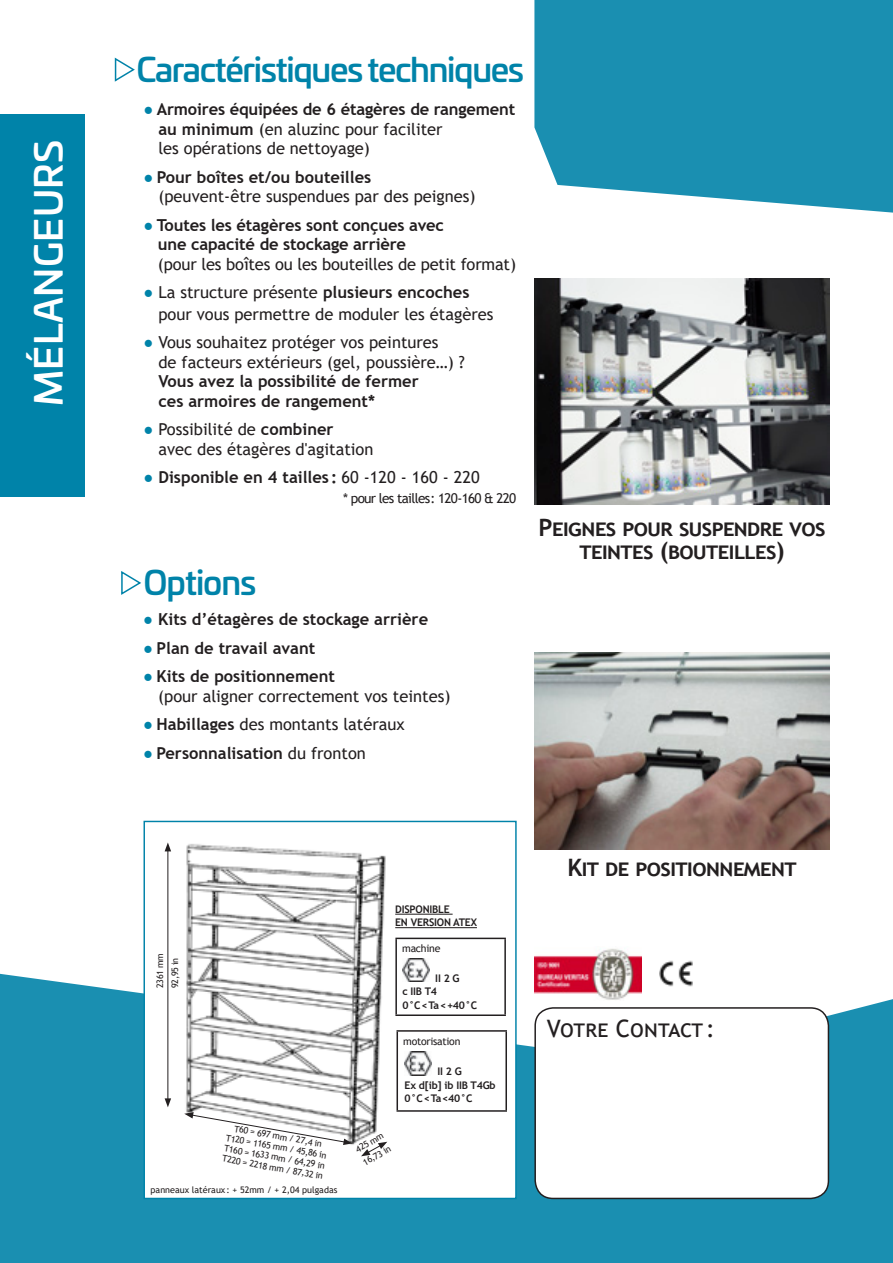
<style>
.page{position:relative;width:893px;height:1263px;background:#fff}
.page>*{position:absolute;margin:0;border:0;box-sizing:border-box;transform-origin:0 0}
.t1{font:500 37.5px "Univia Pro";letter-spacing:.01em;color:#fff}
.t2{font:500 33px "Univia Pro";letter-spacing:-.04em;color:#0083a9}
.t3{font:700 24px/22.5px "Trebuchet MS";letter-spacing:-.02em;color:#231f20;text-align:center}
.t4{font:24px "Trebuchet MS";letter-spacing:.03em;color:#231f20}
.t5{font:16.5px/19.5px "Trebuchet MS";color:#231f20}
.t6{font:700 16.5px/19.5px "Trebuchet MS";color:#231f20}
.t7{font:13.5px "Trebuchet MS";letter-spacing:-.05em;color:#231f20}
.t8{font:700 10.5px/13.5px "Trebuchet MS";letter-spacing:-.02em;color:#231f20}
.t9{font:10.5px "Trebuchet MS";letter-spacing:-.02em;color:#231f20}
.t10{font:9px/10.5px "Trebuchet MS";color:#231f20}
.s1{color:#0083a9}
.s2{font-weight:700}
.s3{font-weight:400;color:#0083a9}
.s4{font-weight:400}
.s5{font-style:italic}
</style>
<div class="page">
<svg style="left:0;top:974px;width:893px;height:289px;background:#3099b8"></svg>
<img style="left:534px;top:948px;width:107px;height:53px">
<img style="left:660px;top:960px;width:32px;height:28px">
<div style="left:535px;top:1008px;width:293px;height:190px;background:#fff;border-radius:18px"></div>
<div style="left:534px;top:1007px;width:295px;height:192px;border:2px solid #231f20;border-radius:18px"></div>
<div style="left:0;top:114px;width:84px;height:382px;background:#0083a9"></div>
<img style="left:534px;top:279px;width:295px;height:226px">
<img style="left:534px;top:653px;width:295px;height:196px">
<svg style="left:534px;top:0;width:359px;height:213px;background:#2c98b7"></svg>
<svg style="left:114px;top:57px;width:21px;height:25px"></svg>
<svg style="left:121px;top:571px;width:20px;height:24px"></svg>
<div style="left:144px;top:821px;width:373px;height:378px;background:#fff;border:1px solid #0083a9"></div>
<img style="left:186px;top:844px;width:202px;height:301px">
<hr style="left:168px;top:849px;width:1px;height:252px;background:#231f20">
<svg style="left:165px;top:842px;width:6px;height:9px"></svg>
<svg style="left:165px;top:1098px;width:6px;height:9px"></svg>
<svg style="left:184px;top:1112px;width:168px;height:33px"></svg>
<svg style="left:361px;top:1142px;width:26px;height:14px"></svg>
<img style="left:405px;top:1051px;width:27px;height:24px">
<hr style="left:396px;top:1030px;width:111px;height:2px;background:#231f20">
<hr style="left:396px;top:1032px;width:2px;height:78px;background:#231f20">
<hr style="left:505px;top:1032px;width:2px;height:78px;background:#231f20">
<hr style="left:396px;top:1110px;width:111px;height:2px;background:#231f20">
<img style="left:402px;top:958px;width:28px;height:24px">
<hr style="left:395px;top:938px;width:111px;height:1px;background:#231f20">
<hr style="left:395px;top:939px;width:2px;height:75px;background:#231f20">
<hr style="left:504px;top:939px;width:2px;height:75px;background:#231f20">
<hr style="left:395px;top:1014px;width:111px;height:2px;background:#231f20">
<hr style="left:395px;top:914px;width:58px;height:1px;background:#231f20">
<hr style="left:395px;top:927px;width:82px;height:1px;background:#231f20">
<p class="t1" style="left:20px;top:406px;width:268px;rotate:-90deg">MÉLANGEURS</p>
<p class="t2" style="left:136px;top:44px;width:389px">Caractéristiques techniques</p>
<p class="t5" style="left:158px;top:100px;width:358px;text-indent:-15px"><span class="s1">●</span> <span class="s2">Armoires équipées de 6 étagères de rangement au minimum</span> (en aluzinc pour faciliter<br>les opérations de nettoyage)</p>
<p class="t5" style="left:158px;top:167px;width:319px;text-indent:-15px"><span class="s1">●</span> <span class="s2">Pour boîtes et/ou bouteilles </span>(peuvent-être suspendues par des peignes)</p>
<p class="t6" style="left:158px;top:215px;width:360px;text-indent:-14px"><span class="s3">●</span> Toutes les étagères sont conçues avec<br>une capacité de stockage arrière<br><span class="s4">(pour les boîtes ou les bouteilles de petit format)</span></p>
<p class="t5" style="left:158px;top:281px;width:336px;line-height:21.6px;text-indent:-15px"><span class="s1">●</span> La structure présente <span class="s2">plusieurs encoches </span>pour vous permettre de moduler les étagères</p>
<p class="t5" style="left:158px;top:333px;width:308px;text-indent:-15px"><span class="s1">●</span> Vous souhaitez protéger vos peintures<br>de facteurs extérieurs (gel, poussière…) ?<br><span class="s2">Vous avez la possibilité de fermer<br>ces armoires de rangement*</span></p>
<p class="t5" style="left:158px;top:420px;width:217px;text-indent:-15px"><span class="s1">●</span> Possibilité de <span class="s2">combiner<br></span>avec des étagères d'agitation</p>
<p class="t6" style="left:144px;top:468px;width:338px"><span class="s3">●</span> Disponible en 4 tailles : <span class="s4">60 -120 - 160 - 220</span></p>
<p class="t7" style="left:343px;top:490px;width:175px">* pour les tailles: 120-160 &amp; 220</p>
<p class="t2" style="left:143px;top:557px;width:115px">Options</p>
<p class="t6" style="left:143px;top:609px;width:286px"><span class="s3">●</span> Kits d’étagères de stockage arrière</p>
<p class="t6" style="left:143px;top:638px;width:174px"><span class="s3">●</span> Plan de travail avant</p>
<p class="t5" style="left:158px;top:666px;width:294px;text-indent:-15px"><span class="s1">●</span> <span class="s2">Kits de positionnement<br></span>(pour aligner correctement vos teintes)</p>
<p class="t5" style="left:143px;top:714px;width:263px"><span class="s1">●</span> <span class="s2">Habillages</span> des montants latéraux</p>
<p class="t6" style="left:143px;top:743px;width:224px"><span class="s3">●</span> Personnalisation <span class="s4">du fronton</span></p>
<p class="t3" style="left:539px;top:516px;width:288px">Peignes pour suspendre vos teintes (bouteilles)</p>
<p class="t10" style="left:155px;top:988px;width:36px;rotate:-90deg">2361 mm</p>
<p class="t10" style="left:170px;top:988px;width:32px;rotate:-90deg">92,95 in</p>
<p class="t10" style="left:235px;top:1123px;width:90px;rotate:10deg">T60 = 697 mm / 27,4 in</p>
<p class="t10" style="left:227px;top:1132px;width:104px;rotate:10deg">T120 = 1165 mm / 45,86 in</p>
<p class="t10" style="left:225px;top:1143px;width:104px;rotate:10deg">T160 = 1633 mm / 64,29 in<br>T220 = 2218 mm / 87,32 in</p>
<p class="t10" style="left:151px;top:1184px;width:188px">panneaux latéraux : + 52mm <span class="s5">/ +</span> 2,04 pulgadas</p>
<p class="t8" style="left:395px;top:902px;width:83px">DISPONIBLE<br>EN VERSION ATEX</p>
<p class="t9" style="left:402px;top:942px;width:40px">machine</p>
<p class="t8" style="left:435px;top:971px;width:26px">II2G</p>
<p class="t8" style="left:402px;top:985px;width:36px">c IIB T4</p>
<p class="t8" style="left:402px;top:998px;width:76px">0°C &lt; Ta &lt; +40°C</p>
<p class="t9" style="left:403px;top:1034px;width:59px">motorisation</p>
<p class="t10" style="left:354px;top:1145px;width:32px;rotate:-29deg">425 mm</p>
<p class="t10" style="left:361px;top:1158px;width:32px;rotate:-29deg">16,73 in</p>
<p class="t8" style="left:437px;top:1065px;width:26px">II2G</p>
<p class="t8" style="left:405px;top:1078px;width:93px">Ex d[ib] ib IIB T4Gb</p>
<p class="t8" style="left:405px;top:1092px;width:69px">0°C &lt; Ta &lt;40°C</p>
<p class="t3" style="left:567px;top:856px;width:228px">Kit de positionnement</p>
<p class="t4" style="left:547px;top:1013px;width:170px">Votre Contact :</p>
</div>
